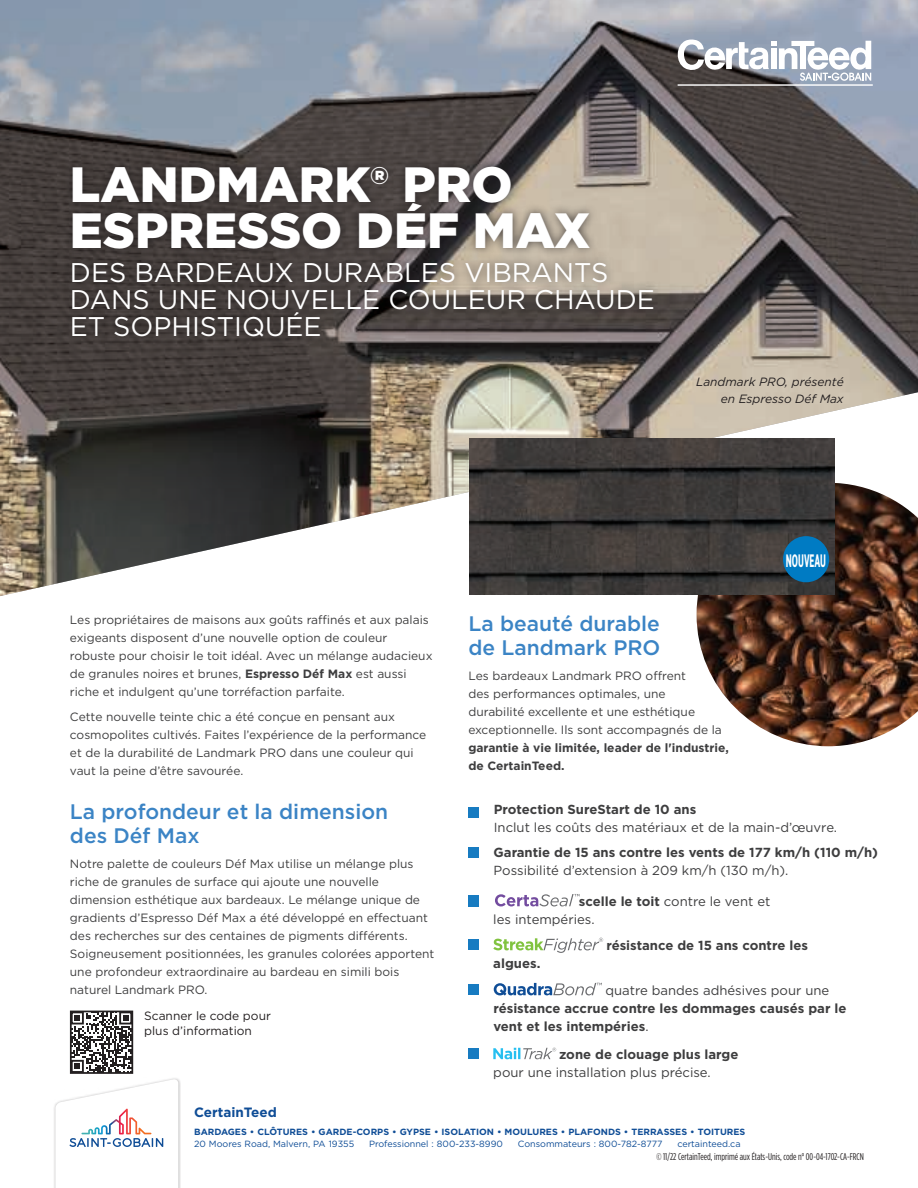
<style>
.page{position:relative;width:918px;height:1188px;background:#fff}
.page>*{position:absolute;margin:0;border:0;box-sizing:border-box;transform-origin:0 0}
.t1{font:900 49.5px/46.5px "Gotham";color:#fff}
.t2{font:27px/27px "Gotham";color:#fff}
.t3{font:500 21px/24px "Gotham";color:#3b84c5}
.t4{font:700 18px "Gotham X Narrow";color:#fff;scale:.6 1}
.t5{font:700 13.5px "Gotham";color:#0f4d96}
.t6{font:700 13.2px/18px "Gotham";color:#3e3e3f}
.t7{font:13.2px/18px "Gotham";color:#3e3e3f}
.t8{font:12px/18px "Gotham";color:#3e3e3f}
.t9{font:700 12px/18px "Gotham";color:#3e3e3f}
.t10{font:italic 12px/16.5px "Gotham";color:#231f20;text-align:right}
.t11{font:12px/14.4px "Gotham";color:#231f20}
.t12{font:9.75px "Gotham Condensed";color:#231f20}
.t13{font:9px "Gotham";color:#0f4d96}
.t14{font:700 9px "Gotham";color:#0f4d96}
.s1{font-weight:700}
.s2{font-weight:400}
</style>
<div class="page">
<div style="left:53px;top:1077px;width:128px;height:111px;background:#231f20;opacity:.3"></div>
<svg style="left:55px;top:1079px;width:123px;height:109px"></svg>
<div style="left:468px;top:1048px;width:11px;height:11px;background:#177bc1"></div>
<svg style="left:493px;top:1048px;width:63px;height:11px"></svg>
<div style="left:468px;top:939px;width:11px;height:11px;background:#177bc1"></div>
<svg style="left:493px;top:938px;width:110px;height:15px"></svg>
<div style="left:468px;top:895px;width:11px;height:12px;background:#177bc1"></div>
<svg style="left:495px;top:894px;width:84px;height:12px"></svg>
<div style="left:468px;top:984px;width:11px;height:11px;background:#177bc1"></div>
<svg style="left:494px;top:983px;width:108px;height:13px"></svg>
<div style="left:468px;top:847px;width:11px;height:11px;background:#177bc1"></div>
<div style="left:468px;top:807px;width:11px;height:11px;background:#177bc1"></div>
<img style="left:0;top:0;width:918px;height:596px">
<svg style="left:678px;top:40px;width:193px;height:41px"></svg>
<hr style="left:678px;top:84px;width:195px;height:2px;background:#fff">
<div style="left:63px;top:157px;width:599px;height:189px;background:#231f20;opacity:.75"></div>
<svg style="left:73px;top:1014px;width:57px;height:57px"></svg>
<div style="left:70px;top:1011px;width:63px;height:63px;border:2px solid #231f20"></div>
<img style="left:697px;top:483px;width:221px;height:263px">
<img style="left:470px;top:438px;width:364px;height:157px">
<div style="left:783px;top:536px;width:46px;height:46px;background:#007bc3;border-radius:50%"></div>
<h1 class="t1" style="left:70px;top:160px;width:522px">LANDMARK® PRO<br>ESPRESSO DÉF MAX</h1>
<h2 class="t2" style="left:70px;top:258px;width:587px">DES BARDEAUX DURABLES VIBRANTS<br>DANS UNE NOUVELLE COULEUR CHAUDE<br>ET SOPHISTIQUÉE</h2>
<p class="t10" style="left:696px;top:373px;width:149px">Landmark PRO, présenté en Espresso Déf Max</p>
<h3 class="t4" style="left:786px;top:550px;width:69px">NOUVEAU</h3>
<p class="t8" style="left:70px;top:611px;width:364px">Les propriétaires de maisons aux goûts raffinés et aux palais exigeants disposent d’une nouvelle option de couleur robuste pour choisir le toit idéal. Avec un mélange audacieux de granules noires et brunes, <span class="s1">Espresso Déf Max</span> est aussi riche et indulgent qu’une torréfaction parfaite.</p>
<p class="t8" style="left:70px;top:707px;width:358px">Cette nouvelle teinte chic a été conçue en pensant aux cosmopolites cultivés. Faites l’expérience de la performance et de la durabilité de Landmark PRO dans une couleur qui vaut la peine d’être savourée.</p>
<h3 class="t3" style="left:70px;top:800px;width:320px">La profondeur et la dimension des Déf Max</h3>
<p class="t8" style="left:70px;top:855px;width:366px">Notre palette de couleurs Déf Max utilise un mélange plus riche de granules de surface qui ajoute une nouvelle dimension esthétique aux bardeaux. Le mélange unique de gradients d’Espresso Déf Max a été développé en effectuant des recherches sur des centaines de pigments différents.<br>Soigneusement positionnées, les granules colorées apportent une profondeur extraordinaire au bardeau en simili bois naturel Landmark PRO.</p>
<p class="t11" style="left:144px;top:1009px;width:128px">Scanner le code pour plus d’information</p>
<h3 class="t3" style="left:468px;top:612px;width:194px">La beauté durable de Landmark PRO</h3>
<p class="t8" style="left:468px;top:667px;width:255px">Les bardeaux Landmark PRO offrent<br>des performances optimales, une durabilité excellente et une esthétique exceptionnelle. Ils sont accompagnés de la</p>
<p class="t9" style="left:468px;top:739px;width:262px">garantie à vie limitée, leader de l'industrie, de CertainTeed.</p>
<p class="t6" style="left:494px;top:800px;width:204px">Protection SureStart de 10 ans</p>
<p class="t7" style="left:494px;top:818px;width:345px">Inclut les coûts des matériaux et de la main-d’œuvre.</p>
<p class="t6" style="left:494px;top:844px;width:386px">Garantie de 15 ans contre les vents de 177 km/h (110 m/h)</p>
<p class="t7" style="left:494px;top:861px;width:296px">Possibilité d’extension à 209 km/h (130 m/h).</p>
<p class="t7" style="left:493px;top:892px;width:279px;text-indent:85px"><span class="s1">scelle le toit</span> contre le vent et les intempéries.</p>
<p class="t6" style="left:493px;top:954px;width:49px">algues.</p>
<p class="t6" style="left:606px;top:936px;width:203px">résistance de 15 ans contre les</p>
<p class="t7" style="left:605px;top:981px;width:225px">quatre bandes adhésives pour une</p>
<p class="t6" style="left:493px;top:999px;width:355px">résistance accrue contre les dommages causés par le vent et les intempéries<span class="s2">.</span></p>
<p class="t6" style="left:559px;top:1045px;width:181px">zone de clouage plus large</p>
<p class="t7" style="left:493px;top:1063px;width:219px">pour une installation plus précise.</p>
<p class="t5" style="left:194px;top:1103px;width:84px">CertainTeed</p>
<p class="t14" style="left:194px;top:1126px;width:553px">BARDAGES • CLÔTURES • GARDE-CORPS • GYPSE • ISOLATION • MOULURES • PLAFONDS • TERRASSES • TOITURES</p>
<p class="t13" style="left:194px;top:1138px;width:162px">20 Moores Road, Malvern, PA 19355</p>
<p class="t13" style="left:369px;top:1138px;width:135px">Professionnel : 800-233-8990</p>
<p class="t13" style="left:518px;top:1138px;width:146px">Consommateurs : 800-782-8777</p>
<p class="t13" style="left:677px;top:1138px;width:65px">certainteed.ca</p>
<p class="t12" style="left:656px;top:1151px;width:209px">© 11/22 CertainTeed, imprimé aux États-Unis, code n° 00-04-1702-CA-FRCN</p>
</div>
